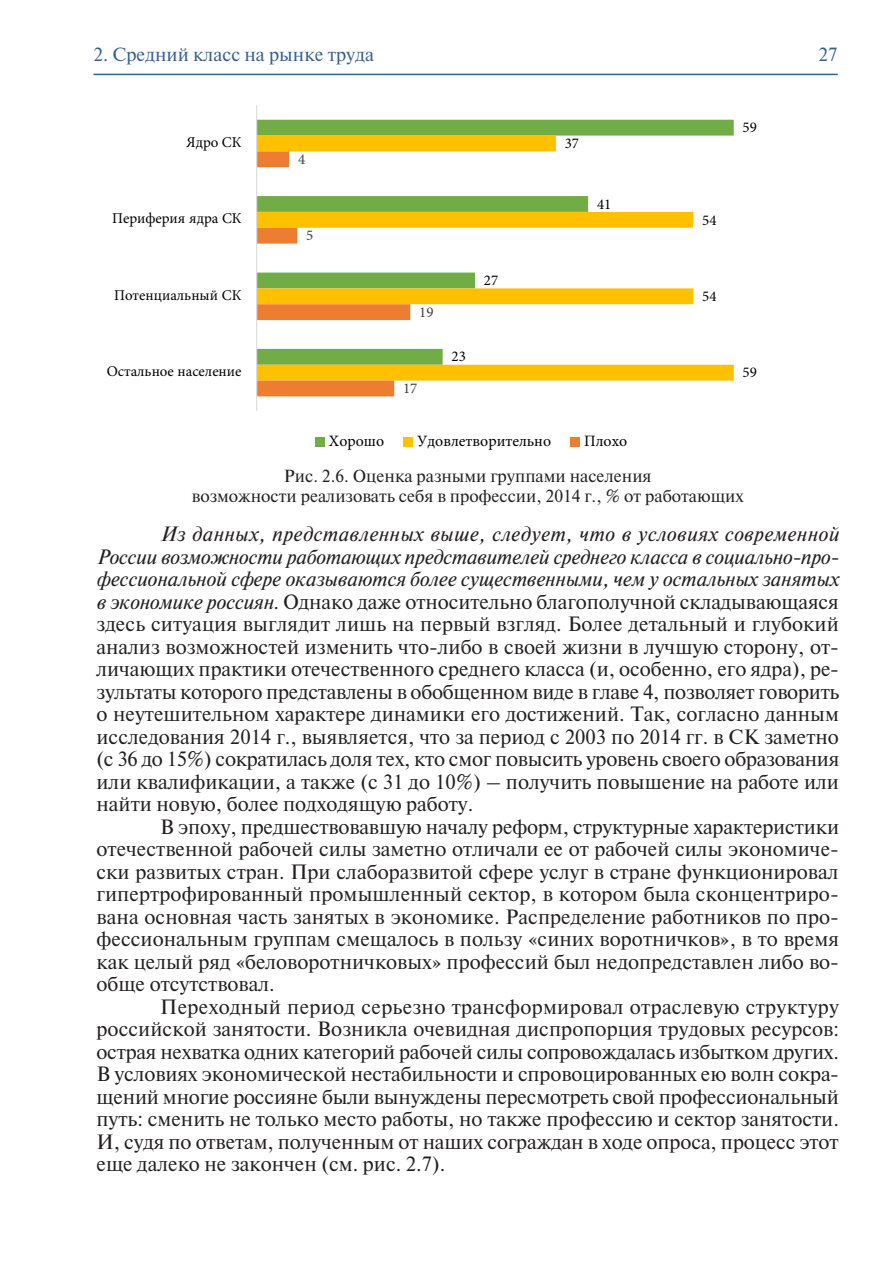
<style>
.page{position:relative;width:893px;height:1263px;background:#fff}
.page>*{position:absolute;margin:0;border:0;box-sizing:border-box;transform-origin:0 0}
.Текст{font:19.5px/22.5px "Newton C";color:#231f20;text-align:justify}
.t1{font:18px "Newton C";color:#365f91}
.Рисунок{font:16.5px/19.5px "Newton C";color:#231f20;text-align:center}
.t2{font:15.9px "Minion Pro";color:#000}
.t3{font:15px "Minion Pro";color:#000}
.t4{font:15px "Minion Pro";color:#404040}
.s1{font-style:italic}
</style>
<div class="page">
<hr style="left:94px;top:74px;width:744px;height:1px;background:#365f91">
<div style="left:257px;top:120px;width:477px;height:16px;background:#70ad47"></div>
<svg style="left:257px;top:136px;width:477px;height:245px"></svg>
<svg style="left:257px;top:151px;width:153px;height:245px"></svg>
<hr style="left:256px;top:105px;width:1px;height:306px;background:#d9d9d9">
<div style="left:315px;top:437px;width:10px;height:10px;background:#70ad47"></div>
<div style="left:404px;top:437px;width:9px;height:10px;background:#ffc000"></div>
<div style="left:570px;top:437px;width:10px;height:10px;background:#ed7d31"></div>
<p class="t1" style="left:94px;top:44px;width:282px">2. Средний класс на рынке труда</p>
<p class="t1" style="left:819px;top:44px;width:21px">27</p>
<p class="t3" style="left:743px;top:117px;width:16px">59</p>
<p class="t3" style="left:186px;top:132px;width:57px">Ядро СК</p>
<p class="t3" style="left:565px;top:133px;width:16px">37</p>
<p class="t4" style="left:298px;top:149px;width:9px">4</p>
<p class="t3" style="left:597px;top:194px;width:16px">41</p>
<p class="t3" style="left:112px;top:208px;width:131px">Периферия ядра СК</p>
<p class="t3" style="left:702px;top:210px;width:16px">54</p>
<p class="t4" style="left:306px;top:225px;width:9px">5</p>
<p class="t3" style="left:484px;top:270px;width:16px">27</p>
<p class="t3" style="left:114px;top:285px;width:129px">Потенциальный СК</p>
<p class="t3" style="left:702px;top:286px;width:16px">54</p>
<p class="t4" style="left:419px;top:302px;width:16px">19</p>
<p class="t3" style="left:452px;top:347px;width:16px">23</p>
<p class="t3" style="left:107px;top:361px;width:136px">Остальное население</p>
<p class="t3" style="left:743px;top:362px;width:16px">59</p>
<p class="t4" style="left:403px;top:378px;width:16px">17</p>
<p class="t2" style="left:329px;top:430px;width:57px">Хорошо</p>
<p class="t2" style="left:417px;top:430px;width:135px">Удовлетворительно</p>
<p class="t2" style="left:584px;top:430px;width:45px">Плохо</p>
<p class="Рисунок" style="left:192px;top:466px;width:553px">Рис. 2.6. Оценка разными группами населения<br>возможности реализовать себя в профессии, 2014 г., % от работающих</p>
<p class="Текст" style="left:97px;top:523px;width:744px;text-indent:64px"><span class="s1">Из данных, представленных выше, следует, что в условиях современной России возможности работающих представителей среднего класса в социально-про‑ фессиональной сфере оказываются более существенными, чем у остальных занятых в экономике россиян</span>. Однако даже относительно благополучной складывающаяся здесь ситуация выглядит лишь на первый взгляд. Более детальный и глубокий анализ возможностей изменить что-либо в своей жизни в лучшую сторону, от&shy;личающих практики отечественного среднего класса (и, особенно, его ядра), ре&shy;зультаты которого представлены в обобщенном виде в главе 4, позволяет говорить о неутешительном характере динамики его достижений. Так, согласно данным исследования 2014 г., выявляется, что за период с 2003 по 2014 гг. в СК заметно (с 36 до 15%) сократилась доля тех, кто смог повысить уровень своего образования или квалификации, а также (с 31 до 10%) – получить повышение на работе или найти новую, более подходящую работу.</p>
<p class="Текст" style="left:97px;top:815px;width:744px;text-indent:64px">В эпоху, предшествовавшую началу реформ, структурные характеристики отечественной рабочей силы заметно отличали ее от рабочей силы экономиче&shy;ски развитых стран. При слаборазвитой сфере услуг в стране функционировал гипертрофированный промышленный сектор, в котором была сконцентриро&shy;вана основная часть занятых в экономике. Распределение работников по про&shy;фессиональным группам смещалось в пользу «синих воротничков», в то время как целый ряд «беловоротничковых» профессий был недопредставлен либо во&shy;обще отсутствовал.</p>
<p class="Текст" style="left:97px;top:995px;width:744px;text-indent:64px">Переходный период серьезно трансформировал отраслевую структуру российской занятости. Возникла очевидная диспропорция трудовых ресурсов: острая нехватка одних категорий рабочей силы сопровождалась избытком других.<br>В условиях экономической нестабильности и спровоцированных ею волн сокра&shy;щений многие россияне были вынуждены пересмотреть свой профессиональный путь: сменить не только место работы, но также профессию и сектор занятости.<br>И, судя по ответам, полученным от наших сограждан в ходе опроса, процесс этот еще далеко не закончен (см. рис. 2.7).</p>
</div>
